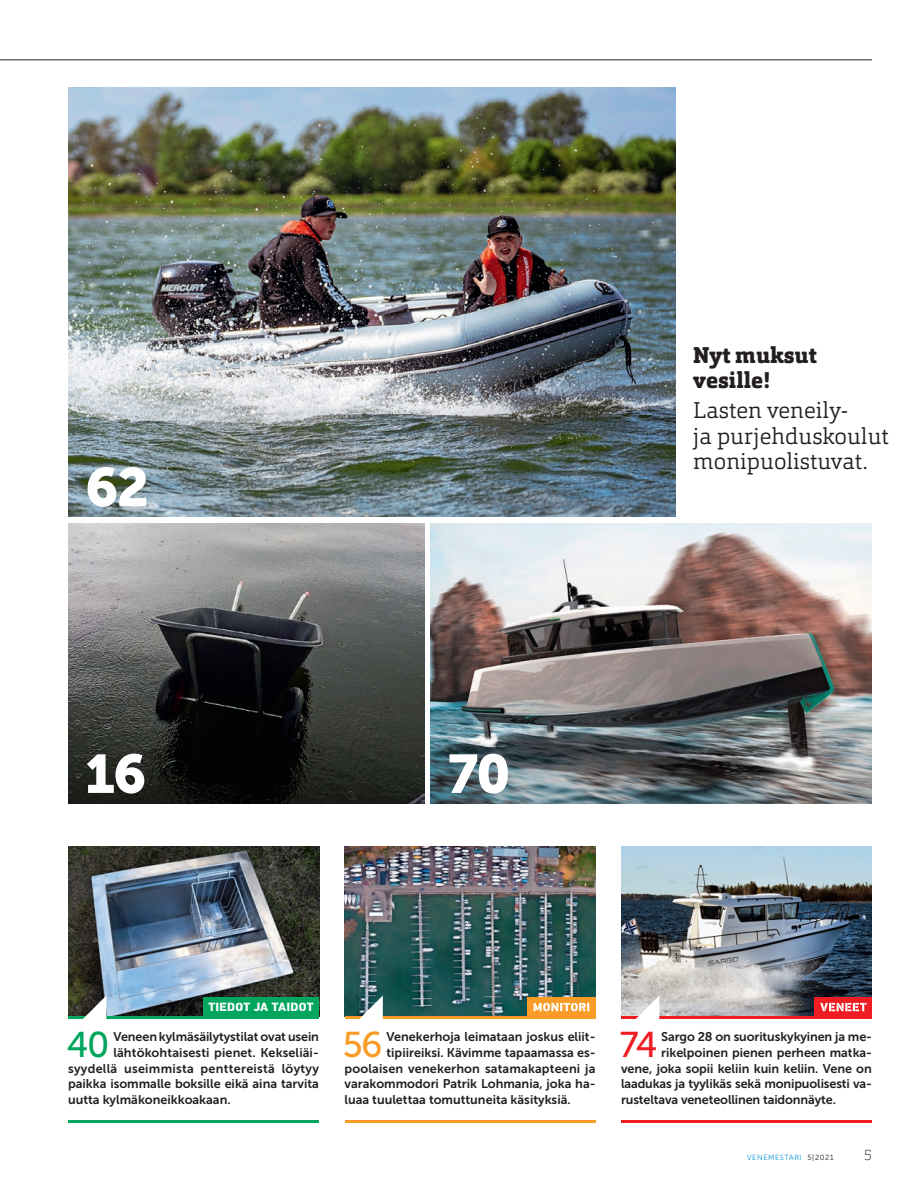
<style>
.page{position:relative;width:923px;height:1191px;background:#fff}
.page>*{position:absolute;margin:0;border:0;box-sizing:border-box;transform-origin:0 0}
.t1{font:54px "Museo Sans 900";color:#fff}
._04_Leipis_Sisis_oik{font:35.7px "Museo Sans 500";color:#00a65d}
._04_Leipis_Sisis_oik-2{font:35.7px "Museo Sans 500";color:#f89c27}
._04_Leipis_Sisis_oik-3{font:35.7px "Museo Sans 500";color:#ee1d23}
._01_Otsikko_light_16{font:300 22.5px/25.5px "Orgon Slab";color:#231f20}
._01_Otsikko_light_16-2{font:800 22.5px/25.5px "Orgon Slab";color:#231f20}
.t2{font:100 15px "Orgon Slab";color:#231f20}
._04_Leipis_Sisis_oik-4{font:12.6px "Museo Sans 700";color:#231f20}
._04_Leipis_Sisis_oik-5{font:12.6px "Museo Sans 700";letter-spacing:.02em;color:#231f20}
._01_Otsikko_light_22{font:900 12px "PF Din Stencil";letter-spacing:.015em;color:#fff}
.t3{font:7.5px "Museo Sans 300";letter-spacing:.075em;color:#0092d8}
.s1{color:#231f20}
</style>
<div class="page">
<hr style="left:0;top:60px;width:872px;height:1px;background:#231f20">
<img style="left:68px;top:87px;width:607px;height:430px">
<img style="left:431px;top:523px;width:441px;height:281px">
<img style="left:68px;top:523px;width:356px;height:281px">
<img style="left:621px;top:846px;width:251px;height:170px">
<hr style="left:621px;top:1016px;width:251px;height:3px;background:#ee1d23">
<hr style="left:621px;top:1120px;width:251px;height:3px;background:#ee1d23">
<img style="left:68px;top:846px;width:251px;height:170px">
<img style="left:344px;top:846px;width:251px;height:170px">
<hr style="left:68px;top:1016px;width:251px;height:3px;background:#00a65d">
<hr style="left:68px;top:1120px;width:251px;height:3px;background:#00a65d">
<hr style="left:344px;top:1016px;width:251px;height:3px;background:#f89c27">
<hr style="left:344px;top:1120px;width:251px;height:3px;background:#f89c27">
<div style="left:527px;top:997px;width:68px;height:19px;background:#f89c27"></div>
<svg style="left:533px;top:1002px;width:56px;height:9px"></svg>
<div style="left:815px;top:997px;width:57px;height:19px;background:#ee1d23"></div>
<svg style="left:820px;top:1003px;width:46px;height:8px"></svg>
<div style="left:203px;top:997px;width:116px;height:19px;background:#00a65d"></div>
<svg style="left:634px;top:995px;width:25px;height:24px"></svg>
<svg style="left:81px;top:995px;width:25px;height:24px"></svg>
<svg style="left:357px;top:995px;width:26px;height:24px"></svg>
<p class="t1" style="left:85px;top:457px;width:65px">62</p>
<p class="_01_Otsikko_light_16-2" style="left:693px;top:342px;width:125px">Nyt muksut vesille!</p>
<p class="_01_Otsikko_light_16" style="left:693px;top:397px;width:197px">Lasten veneily-<br>ja purjehduskoulut monipuolistuvat.</p>
<p class="t1" style="left:85px;top:743px;width:63px">16</p>
<p class="t1" style="left:448px;top:743px;width:64px">70</p>
<p class="_01_Otsikko_light_22" style="left:208px;top:999px;width:107px">TIEDOT JA TAIDOT</p>
<p class="_04_Leipis_Sisis_oik" style="left:67px;top:1025px;width:44px">40</p>
<p class="_04_Leipis_Sisis_oik-4" style="left:113px;top:1029px;width:207px">Veneen kylmäsäilytystilat ovat usein</p>
<p class="_04_Leipis_Sisis_oik-4" style="left:113px;top:1045px;width:207px">lähtökohtaisesti pienet. Kekseliäi-</p>
<p class="_04_Leipis_Sisis_oik-5" style="left:68px;top:1061px;width:252px">syydellä useimmista penttereistä löytyy</p>
<p class="_04_Leipis_Sisis_oik-4" style="left:68px;top:1077px;width:252px">paikka isommalle boksille eikä aina tarvita</p>
<p class="_04_Leipis_Sisis_oik-4" style="left:68px;top:1092px;width:164px">uutta kylmäkoneikkoakaan.</p>
<p class="_04_Leipis_Sisis_oik-2" style="left:343px;top:1025px;width:41px">56</p>
<p class="_04_Leipis_Sisis_oik-4" style="left:386px;top:1029px;width:210px">Venekerhoja leimataan joskus eliit-</p>
<p class="_04_Leipis_Sisis_oik-4" style="left:386px;top:1045px;width:210px">tipiireiksi. Kävimme tapaamassa es-</p>
<p class="_04_Leipis_Sisis_oik-4" style="left:344px;top:1061px;width:252px">poolaisen venekerhon satamakapteeni ja</p>
<p class="_04_Leipis_Sisis_oik-4" style="left:344px;top:1077px;width:252px">varakommodori Patrik Lohmania, joka ha-</p>
<p class="_04_Leipis_Sisis_oik-4" style="left:344px;top:1092px;width:228px">luaa tuulettaa tomuttuneita käsityksiä.</p>
<p class="_04_Leipis_Sisis_oik-3" style="left:620px;top:1025px;width:39px">74</p>
<p class="_04_Leipis_Sisis_oik-4" style="left:661px;top:1029px;width:212px">Sargo 28 on suorituskykyinen ja me-</p>
<p class="_04_Leipis_Sisis_oik-4" style="left:661px;top:1045px;width:212px">rikelpoinen pienen perheen matka-</p>
<p class="_04_Leipis_Sisis_oik-4" style="left:621px;top:1061px;width:252px">vene, joka sopii keliin kuin keliin. Vene on</p>
<p class="_04_Leipis_Sisis_oik-4" style="left:621px;top:1077px;width:252px">laadukas ja tyylikäs sekä monipuolisesti va-</p>
<p class="_04_Leipis_Sisis_oik-4" style="left:621px;top:1092px;width:216px">rusteltava veneteollinen taidonnäyte.</p>
<p class="t3" style="left:747px;top:1153px;width:88px">VENEMESTARI <span class="s1">5|2021</span></p>
<p class="t2" style="left:863px;top:1145px;width:10px">5</p>
</div>
